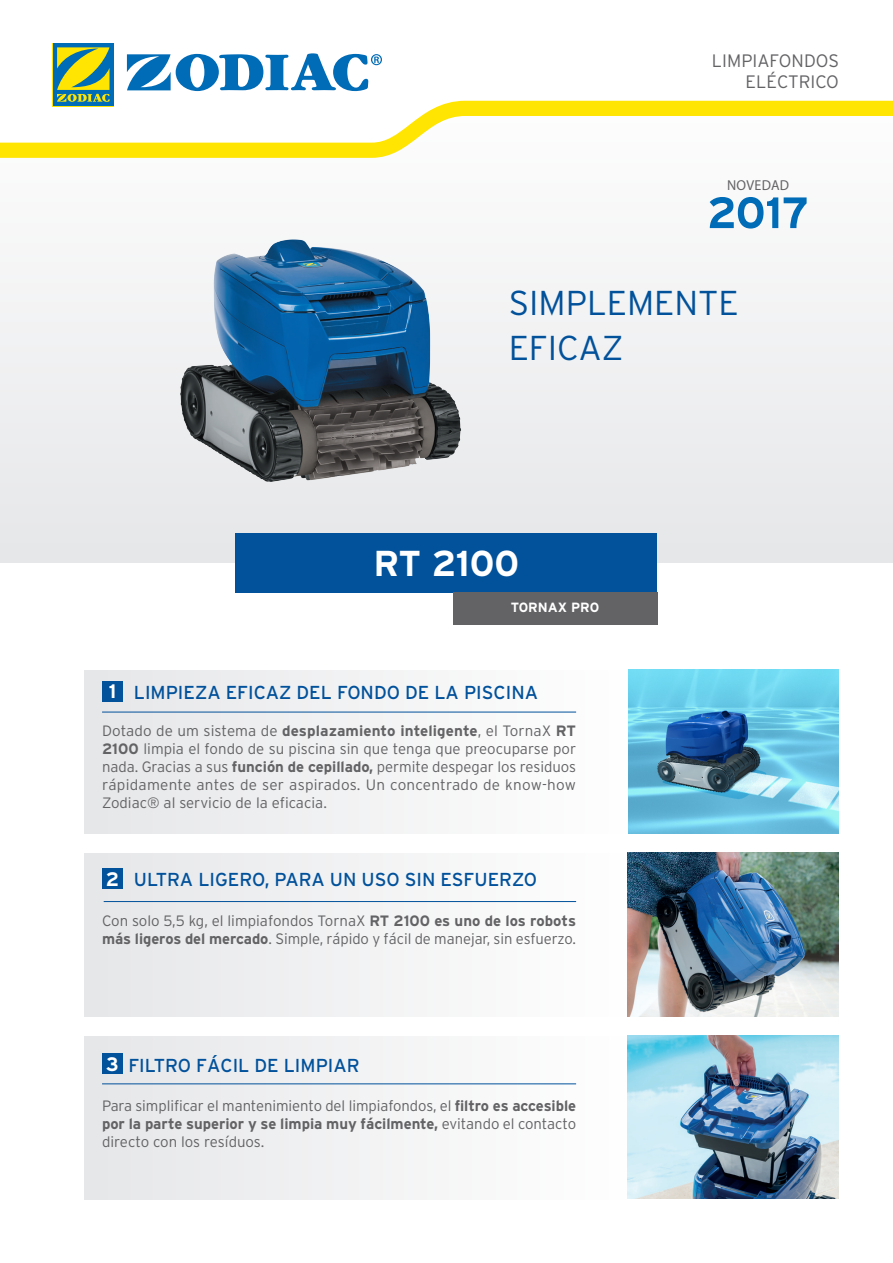
<style>
.page{position:relative;width:893px;height:1263px;background:#fff}
.page>*{position:absolute;margin:0;border:0;box-sizing:border-box;transform-origin:0 0}
.t1{font:700 36px "Interstate";letter-spacing:-.005em;color:#fff}
.t2{font:300 34.5px "Interstate";color:#01519b}
.t3{font:700 19.5px "Interstate";color:#fff}
.t4{font:18.75px "Interstate";color:#01519b}
.t5{font:300 18px "Interstate";color:#636366}
.t6{font:300 15px/18px "Interstate";letter-spacing:-.005em;color:#636366;text-align:justify}
.t7{font:14.4px "Myriad Pro";letter-spacing:.02em;color:#636366}
.t8{font:700 13.35px "Interstate";color:#fff}
.s1{font-weight:700}
</style>
<div class="page">
<div style="left:0;top:85px;width:893px;height:478px;background:#f1f2f3"></div>
<img style="left:162px;top:239px;width:300px;height:315px">
<div style="left:84px;top:853px;width:543px;height:164px;background:#f2f2f3"></div>
<div style="left:236px;top:533px;width:421px;height:60px;background:#01519b"></div>
<div style="left:84px;top:1036px;width:543px;height:164px;background:#f2f2f3"></div>
<div style="left:102px;top:1053px;width:21px;height:21px;background:#01519b"></div>
<hr style="left:102px;top:1083px;width:474px;height:1px;background:#01519b">
<div style="left:84px;top:670px;width:543px;height:164px;background:#f2f2f3"></div>
<div style="left:102px;top:680px;width:21px;height:21px;background:#01519b"></div>
<hr style="left:102px;top:712px;width:474px;height:1px;background:#01519b">
<div style="left:453px;top:593px;width:204px;height:32px;background:#636366"></div>
<svg style="left:710px;top:197px;width:97px;height:32px"></svg>
<hr style="left:104px;top:901px;width:472px;height:1px;background:#01519b">
<div style="left:102px;top:868px;width:21px;height:21px;background:#01519b"></div>
<svg style="left:0;top:54px;width:893px;height:47px"></svg>
<svg style="left:0;top:101px;width:893px;height:57px;fill:#fffcfc"></svg>
<svg style="left:127px;top:53px;width:255px;height:38px"></svg>
<svg style="left:52px;top:43px;width:62px;height:63px"></svg>
<div style="left:53px;top:43px;width:60px;height:63px;background:#006bb6"></div>
<svg style="left:57px;top:47px;width:53px;height:55px"></svg>
<img style="left:628px;top:670px;width:211px;height:163px">
<img style="left:627px;top:853px;width:212px;height:163px">
<img style="left:627px;top:1035px;width:212px;height:163px">
<p class="t5" style="left:712px;top:51px;width:129px">LIMPIAFONDOS</p>
<p class="t5" style="left:746px;top:72px;width:95px">ELÉCTRICO</p>
<p class="t7" style="left:727px;top:176px;width:64px">NOVEDAD</p>
<p class="t2" style="left:509px;top:283px;width:232px">SIMPLEMENTE</p>
<p class="t2" style="left:509px;top:329px;width:116px">EFICAZ</p>
<p class="t1" style="left:374px;top:543px;width:147px">RT 2100</p>
<p class="t8" style="left:511px;top:600px;width:90px">TORNAX PRO</p>
<p class="t3" style="left:109px;top:680px;width:9px">1</p>
<p class="t4" style="left:134px;top:681px;width:406px">LIMPIEZA EFICAZ DEL FONDO DE LA PISCINA</p>
<p class="t6" style="left:102px;top:722px;width:476px">Dotado de um sistema de <span class="s1">desplazamiento inteligente</span>, el TornaX <span class="s1">RT 2100</span> limpia el fondo de su piscina sin que tenga que preocuparse por nada. Gracias a sus <span class="s1">función de cepillado,</span> permite despegar los residuos rápidamente antes de ser aspirados. Un concentrado de know-how Zodiac® al servicio de la eficacia.</p>
<p class="t3" style="left:106px;top:868px;width:15px">2</p>
<p class="t4" style="left:134px;top:869px;width:405px">ULTRA LIGERO, PARA UN USO SIN ESFUERZO</p>
<p class="t6" style="left:102px;top:912px;width:476px">Con solo 5,5 kg, el limpiafondos TornaX <span class="s1">RT 2100 es uno de los robots más ligeros del mercado</span>. Simple, rápido y fácil de manejar, sin esfuerzo.</p>
<p class="t3" style="left:106px;top:1053px;width:14px">3</p>
<p class="t4" style="left:128px;top:1054px;width:233px">FILTRO FÁCIL DE LIMPIAR</p>
<p class="t6" style="left:102px;top:1096px;width:476px">Para simplificar el mantenimiento del limpiafondos, el <span class="s1">filtro es accesible por la parte superior y se limpia muy fácilmente,</span> evitando el contacto directo con los resíduos.</p>
</div>
